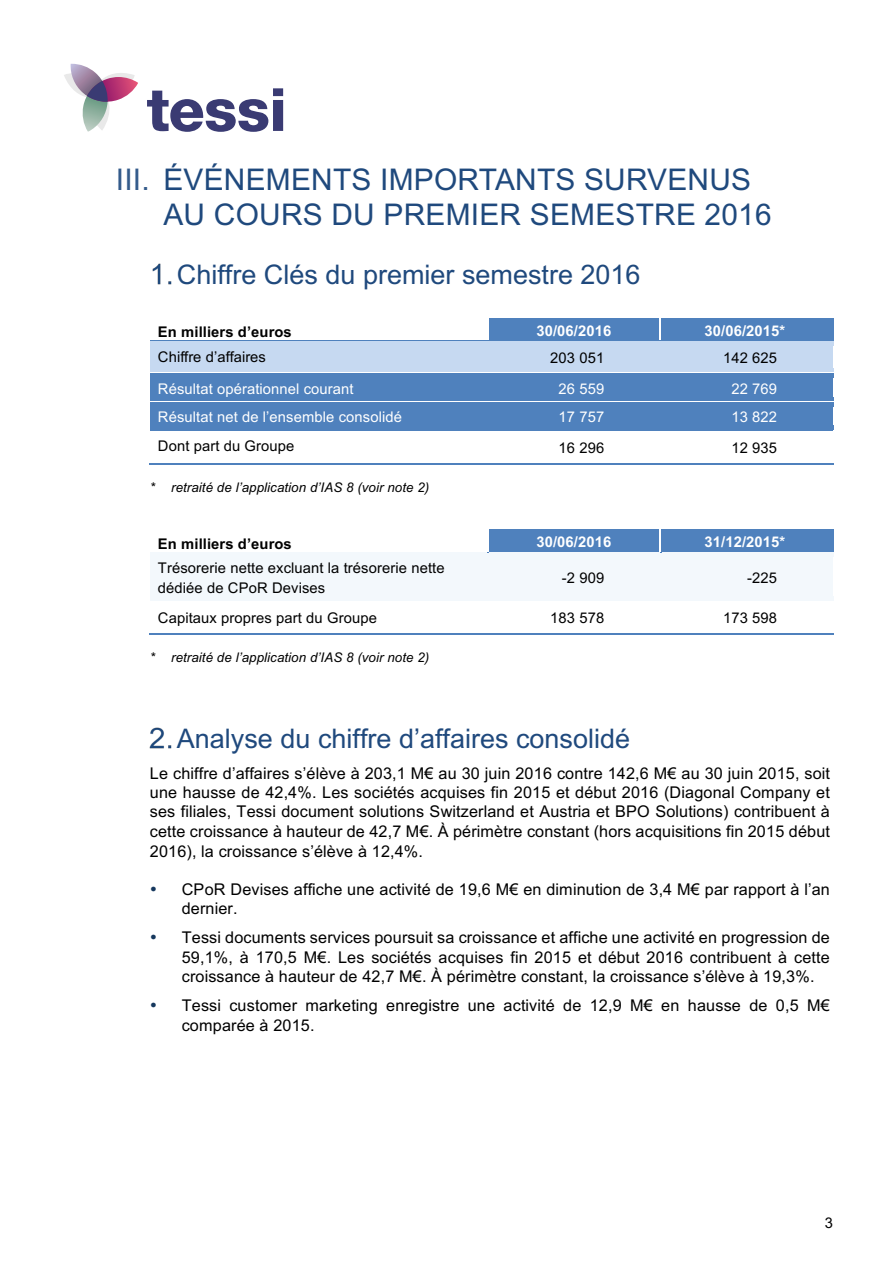
<style>
.page{position:relative;width:893px;height:1263px;background:#fff}
.page>*{position:absolute;margin:0;border:0;box-sizing:border-box;transform-origin:0 0}
.t1{font:29.85px/34.5px "Arial";letter-spacing:.01em;color:#1f497d}
.t2{font:27px "Arial";color:#1f497d}
.t3{font:16.2px/19.5px "Arial";letter-spacing:.01em;color:#000;text-align:justify}
.t4{font:14.7px/19.5px "Arial";letter-spacing:.01em;color:#000}
.t5{font:14.7px "Arial";letter-spacing:.01em;color:#fff}
.t6{font:700 14.7px "Arial";letter-spacing:.01em;color:#fff}
.t7{font:700 14.7px "Arial";letter-spacing:.01em;color:#000}
.t8{font:italic 13.35px "Arial";letter-spacing:.005em;color:#000}
.s1{color:#345b8b}
.s2{color:#15375d}
</style>
<div class="page">
<svg style="left:147px;top:88px;width:136px;height:44px"></svg>
<svg style="left:64px;top:64px;width:74px;height:67px"></svg>
<img style="left:152px;top:263px;width:19px;height:21px">
<div style="left:488px;top:318px;width:172px;height:22px;background:#4f81bd"></div>
<div style="left:661px;top:318px;width:172px;height:22px;background:#4f81bd"></div>
<div style="left:150px;top:341px;width:338px;height:31px;background:#c6d9f1"></div>
<div style="left:488px;top:341px;width:172px;height:31px;background:#c6d9f1"></div>
<div style="left:660px;top:341px;width:173px;height:31px;background:#c6d9f1"></div>
<hr style="left:150px;top:340px;width:337px;height:1px;background:#4f81bd">
<svg style="left:487px;top:318px;width:2px;height:23px"></svg>
<hr style="left:489px;top:340px;width:171px;height:1px;background:#4f81bd">
<hr style="left:662px;top:340px;width:172px;height:1px;background:#4f81bd">
<hr style="left:662px;top:341px;width:172px;height:4px;background:#c6d9f1">
<hr style="left:660px;top:368px;width:174px;height:4px;background:#c6d9f1">
<div style="left:150px;top:373px;width:338px;height:28px;background:#4f81bd"></div>
<div style="left:488px;top:373px;width:172px;height:28px;background:#4f81bd"></div>
<div style="left:660px;top:373px;width:173px;height:28px;background:#4f81bd"></div>
<hr style="left:661px;top:373px;width:173px;height:4px;background:#4f81bd">
<hr style="left:660px;top:397px;width:174px;height:4px;background:#4f81bd">
<div style="left:150px;top:402px;width:338px;height:28px;background:#4f81bd"></div>
<div style="left:488px;top:402px;width:172px;height:28px;background:#4f81bd"></div>
<div style="left:660px;top:402px;width:173px;height:28px;background:#4f81bd"></div>
<hr style="left:661px;top:402px;width:173px;height:4px;background:#4f81bd">
<hr style="left:660px;top:426px;width:174px;height:4px;background:#4f81bd">
<hr style="left:149px;top:463px;width:339px;height:1px;background:#4f81bd">
<hr style="left:488px;top:463px;width:172px;height:1px;background:#4f81bd">
<hr style="left:661px;top:463px;width:173px;height:1px;background:#4f81bd">
<div style="left:488px;top:530px;width:172px;height:22px;background:#4f81bd"></div>
<div style="left:661px;top:530px;width:172px;height:22px;background:#4f81bd"></div>
<div style="left:150px;top:553px;width:338px;height:48px;background:#f3f8fc"></div>
<div style="left:488px;top:553px;width:172px;height:48px;background:#f3f8fc"></div>
<div style="left:660px;top:553px;width:173px;height:48px;background:#f3f8fc"></div>
<hr style="left:150px;top:552px;width:337px;height:1px;background:#4f81bd">
<svg style="left:487px;top:530px;width:2px;height:23px"></svg>
<hr style="left:489px;top:552px;width:171px;height:1px;background:#4f81bd">
<hr style="left:662px;top:552px;width:172px;height:1px;background:#4f81bd">
<hr style="left:662px;top:553px;width:172px;height:4px;background:#f3f8fc">
<hr style="left:660px;top:596px;width:174px;height:4px;background:#f3f8fc">
<hr style="left:149px;top:633px;width:339px;height:1px;background:#4f81bd">
<hr style="left:488px;top:633px;width:172px;height:1px;background:#4f81bd">
<hr style="left:661px;top:633px;width:173px;height:1px;background:#4f81bd">
<img style="left:150px;top:727px;width:21px;height:22px">
<h1 class="t1" style="left:163px;top:162px;width:610px;text-indent:-47px"><span class="s1">III.</span> ÉVÉNEMENTS IMPORTANTS SURVENUS<br>AU COURS DU PREMIER SEMESTRE 2016</h1>
<h2 class="t2" style="left:177px;top:255px;width:465px">Chiffre Clés du premier semestre 2016</h2>
<p class="t7" style="left:158px;top:322px;width:135px">En milliers d’euros</p>
<p class="t6" style="left:536px;top:320px;width:76px">30/06/2016</p>
<p class="t6" style="left:705px;top:320px;width:82px">30/06/2015*</p>
<p class="t4" style="left:158px;top:347px;width:110px">Chiffre d’affaires</p>
<p class="t4" style="left:550px;top:348px;width:56px">203 051</p>
<p class="t4" style="left:723px;top:348px;width:56px">142 625</p>
<p class="t5" style="left:158px;top:378px;width:197px">Résultat opérationnel courant</p>
<p class="t5" style="left:558px;top:378px;width:47px">26 559</p>
<p class="t5" style="left:731px;top:378px;width:47px">22 769</p>
<p class="t5" style="left:158px;top:407px;width:246px">Résultat net de l’ensemble consolidé</p>
<p class="t5" style="left:558px;top:407px;width:47px">17 757</p>
<p class="t5" style="left:731px;top:407px;width:47px">13 822</p>
<p class="t4" style="left:158px;top:436px;width:138px">Dont part du Groupe</p>
<p class="t4" style="left:558px;top:438px;width:47px">16 296</p>
<p class="t4" style="left:731px;top:438px;width:47px">12 935</p>
<p class="t8" style="left:150px;top:478px;width:281px">* retraité de l’application d’IAS 8 (voir note 2)</p>
<p class="t7" style="left:158px;top:533px;width:135px">En milliers d’euros</p>
<p class="t6" style="left:536px;top:532px;width:76px">30/06/2016</p>
<p class="t6" style="left:705px;top:532px;width:82px">31/12/2015*</p>
<p class="t4" style="left:158px;top:558px;width:288px">Trésorerie nette excluant la trésorerie nette dédiée de CPoR Devises</p>
<p class="t4" style="left:562px;top:568px;width:44px">-2 909</p>
<p class="t4" style="left:747px;top:568px;width:31px">-225</p>
<p class="t4" style="left:158px;top:608px;width:221px">Capitaux propres part du Groupe</p>
<p class="t4" style="left:550px;top:608px;width:56px">183 578</p>
<p class="t4" style="left:723px;top:608px;width:56px">173 598</p>
<p class="t8" style="left:150px;top:649px;width:281px">* retraité de l’application d’IAS 8 (voir note 2)</p>
<h2 class="t2" style="left:177px;top:719px;width:455px">Analyse du chiffre d’affaires consolidé</h2>
<p class="t3" style="left:150px;top:763px;width:682px">Le chiffre d’affaires s’élève à 203,1 M€ au 30 juin 2016 contre 142,6 M€ au 30 juin 2015, soit une hausse de 42,4%. Les sociétés acquises fin 2015 et début 2016 (Diagonal Company et ses filiales, Tessi document solutions Switzerland et Austria et BPO Solutions) contribuent à cette croissance à hauteur de 42,7 M€. À périmètre constant (hors acquisitions fin 2015 début 2016), la croissance s’élève à 12,4%.</p>
<p class="t3" style="left:182px;top:879px;width:650px;text-indent:-32px"><span class="s2">•</span> CPoR Devises affiche une activité de 19,6 M€ en diminution de 3,4 M€ par rapport à l’an dernier.</p>
<p class="t3" style="left:182px;top:927px;width:650px;text-indent:-32px"><span class="s2">•</span> Tessi documents services poursuit sa croissance et affiche une activité en progression de 59,1%, à 170,5 M€. Les sociétés acquises fin 2015 et début 2016 contribuent à cette croissance à hauteur de 42,7 M€. À périmètre constant, la croissance s’élève à 19,3%.</p>
<p class="t3" style="left:182px;top:995px;width:650px;text-indent:-32px"><span class="s2">•</span> Tessi customer marketing enregistre une activité de 12,9 M€ en hausse de 0,5 M€ comparée à 2015.</p>
<p class="t4" style="left:825px;top:1212px;width:10px">3</p>
</div>
